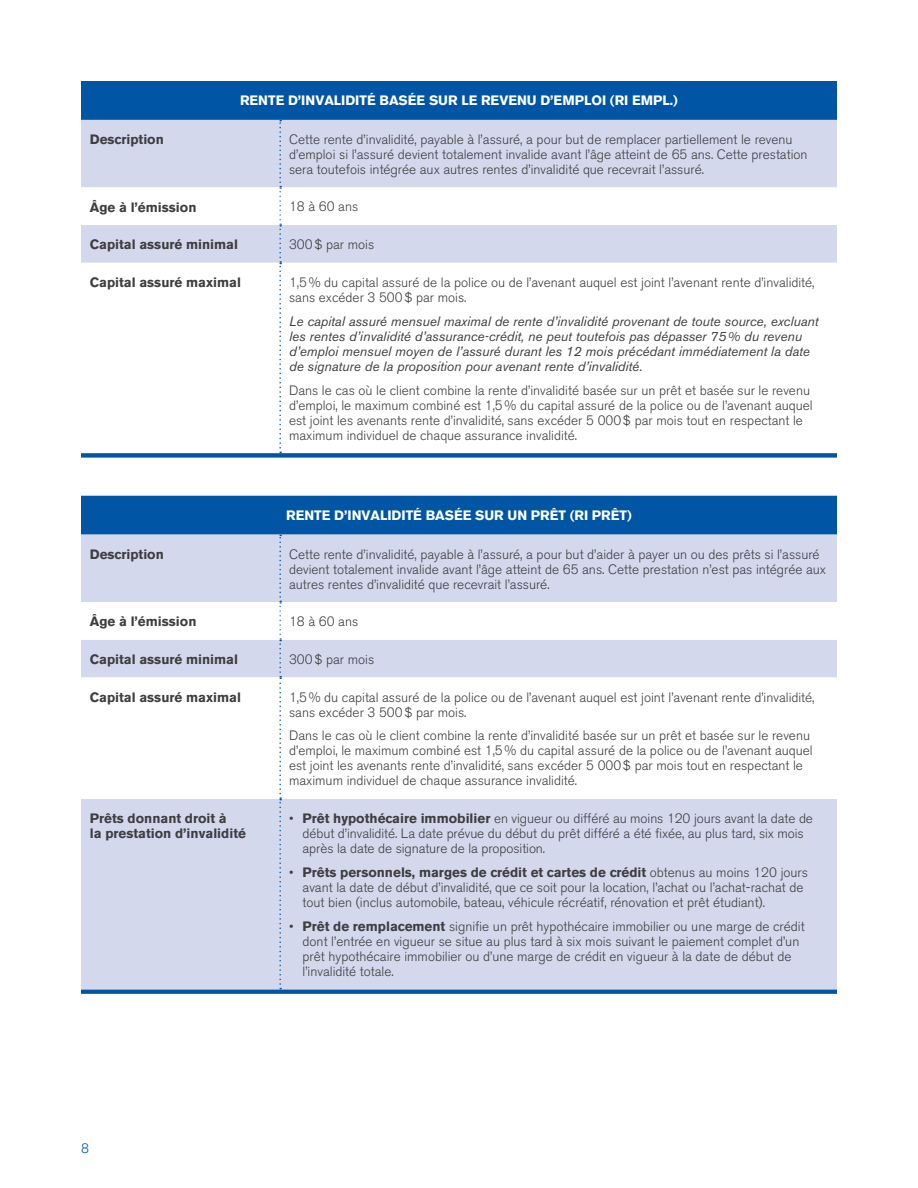
<style>
.page{position:relative;width:918px;height:1188px;background:#fff}
.page>*{position:absolute;margin:0;border:0;box-sizing:border-box;transform-origin:0 0}
.t1{font:300 13.5px/15px "Akzidenz Grotesk BE";color:#3e3e3f}
.t2{font:italic 13.5px/15px "Akzidenz Grotesk BE";color:#3e3e3f}
.t3{font:700 13.5px/15px "Akzidenz Grotesk BE";color:#3e3e3f}
.t4{font:700 13.5px "Akzidenz Grotesk BE";color:#fff}
.t5{font:300 13.5px "Akzidenz Grotesk BE";color:#0155a5}
.s1{font-weight:700}
</style>
<div class="page">
<div style="left:81px;top:496px;width:756px;height:498px;background:#0155a5"></div>
<div style="left:81px;top:535px;width:756px;height:454px;background:#d3d8ec"></div>
<svg style="left:81px;top:602px;width:756px;height:197px"></svg>
<svg style="left:279px;top:535px;width:2px;height:454px"></svg>
<div style="left:81px;top:81px;width:756px;height:377px;background:#0155a5"></div>
<div style="left:81px;top:120px;width:756px;height:67px;background:#d3d8ec"></div>
<svg style="left:81px;top:187px;width:756px;height:266px"></svg>
<svg style="left:279px;top:120px;width:2px;height:333px"></svg>
<p class="t4" style="left:240px;top:93px;width:439px">RENTE D’INVALIDITÉ BASÉE SUR LE REVENU D’EMPLOI (RI EMPL.)</p>
<p class="t3" style="left:90px;top:132px;width:75px">Description</p>
<p class="t1" style="left:289px;top:132px;width:520px">Cette rente d’invalidité, payable à l’assuré, a pour but de remplacer partiellement le revenu d’emploi si l’assuré devient totalement invalide avant l’âge atteint de 65 ans. Cette prestation sera toutefois intégrée aux autres rentes d’invalidité que recevrait l’assuré.</p>
<p class="t3" style="left:90px;top:199px;width:108px">Âge à l’émission</p>
<p class="t1" style="left:289px;top:200px;width:71px">18 à 60 ans</p>
<p class="t3" style="left:90px;top:237px;width:150px">Capital assuré minimal</p>
<p class="t1" style="left:289px;top:237px;width:87px">300$ par mois</p>
<p class="t3" style="left:90px;top:275px;width:153px">Capital assuré maximal</p>
<p class="t1" style="left:289px;top:275px;width:527px">1,5% du capital assuré de la police ou de l’avenant auquel est joint l’avenant rente d’invalidité, sans excéder 3 500$ par mois.</p>
<p class="t2" style="left:289px;top:313px;width:531px">Le capital assuré mensuel maximal de rente d’invalidité provenant de toute source, excluant les rentes d’invalidité d’assurance-crédit, ne peut toutefois pas dépasser 75% du revenu d’emploi mensuel moyen de l’assuré durant les 12 mois précédant immédiatement la date de signature de la proposition pour avenant rente d’invalidité.</p>
<p class="t1" style="left:289px;top:383px;width:525px">Dans le cas où le client combine la rente d’invalidité basée sur un prêt et basée sur le revenu d’emploi, le maximum combiné est 1,5% du capital assuré de la police ou de l’avenant auquel est joint les avenants rente d’invalidité, sans excéder 5 000$ par mois tout en respectant le maximum individuel de chaque assurance invalidité.</p>
<p class="t4" style="left:286px;top:507px;width:347px">RENTE D’INVALIDITÉ BASÉE SUR UN PRÊT (RI PRÊT)</p>
<p class="t3" style="left:90px;top:547px;width:75px">Description</p>
<p class="t1" style="left:289px;top:547px;width:539px">Cette rente d’invalidité, payable à l’assuré, a pour but d’aider à payer un ou des prêts si l’assuré devient totalement invalide avant l’âge atteint de 65 ans. Cette prestation n’est pas intégrée aux autres rentes d’invalidité que recevrait l’assuré.</p>
<p class="t3" style="left:90px;top:614px;width:108px">Âge à l’émission</p>
<p class="t1" style="left:289px;top:614px;width:71px">18 à 60 ans</p>
<p class="t3" style="left:90px;top:652px;width:150px">Capital assuré minimal</p>
<p class="t1" style="left:289px;top:652px;width:87px">300$ par mois</p>
<p class="t3" style="left:90px;top:690px;width:153px">Capital assuré maximal</p>
<p class="t1" style="left:289px;top:690px;width:527px">1,5% du capital assuré de la police ou de l’avenant auquel est joint l’avenant rente d’invalidité, sans excéder 3 500$ par mois.</p>
<p class="t1" style="left:289px;top:729px;width:525px">Dans le cas où le client combine la rente d’invalidité basée sur un prêt et basée sur le revenu d’emploi, le maximum combiné est 1,5% du capital assuré de la police ou de l’avenant auquel est joint les avenants rente d’invalidité, sans excéder 5 000$ par mois tout en respectant le maximum individuel de chaque assurance invalidité.</p>
<p class="t3" style="left:90px;top:811px;width:158px">Prêts donnant droit à<br>la prestation d’invalidité</p>
<p class="t1" style="left:303px;top:811px;width:512px;text-indent:-14px">• <span class="s1">Prêt hypothécaire immobilier</span> en vigueur ou différé au moins 120 jours avant la date de début d’invalidité. La date prévue du début du prêt différé a été fixée, au plus tard, six mois après la date de signature de la proposition.</p>
<p class="t1" style="left:303px;top:865px;width:507px;text-indent:-14px">• <span class="s1">Prêts personnels, marges de crédit et cartes de crédit</span> obtenus au moins 120 jours avant la date de début d’invalidité, que ce soit pour la location, l’achat ou l’achat-rachat de tout bien (inclus automobile, bateau, véhicule récréatif, rénovation et prêt étudiant).</p>
<p class="t1" style="left:303px;top:919px;width:504px;text-indent:-14px">• <span class="s1">Prêt de remplacement</span> signifie un prêt hypothécaire immobilier ou une marge de crédit dont l’entrée en vigueur se situe au plus tard à six mois suivant le paiement complet d’un prêt hypothécaire immobilier ou d’une marge de crédit en vigueur à la date de début de l’invalidité totale.</p>
<p class="t5" style="left:81px;top:1141px;width:9px">8</p>
</div>
